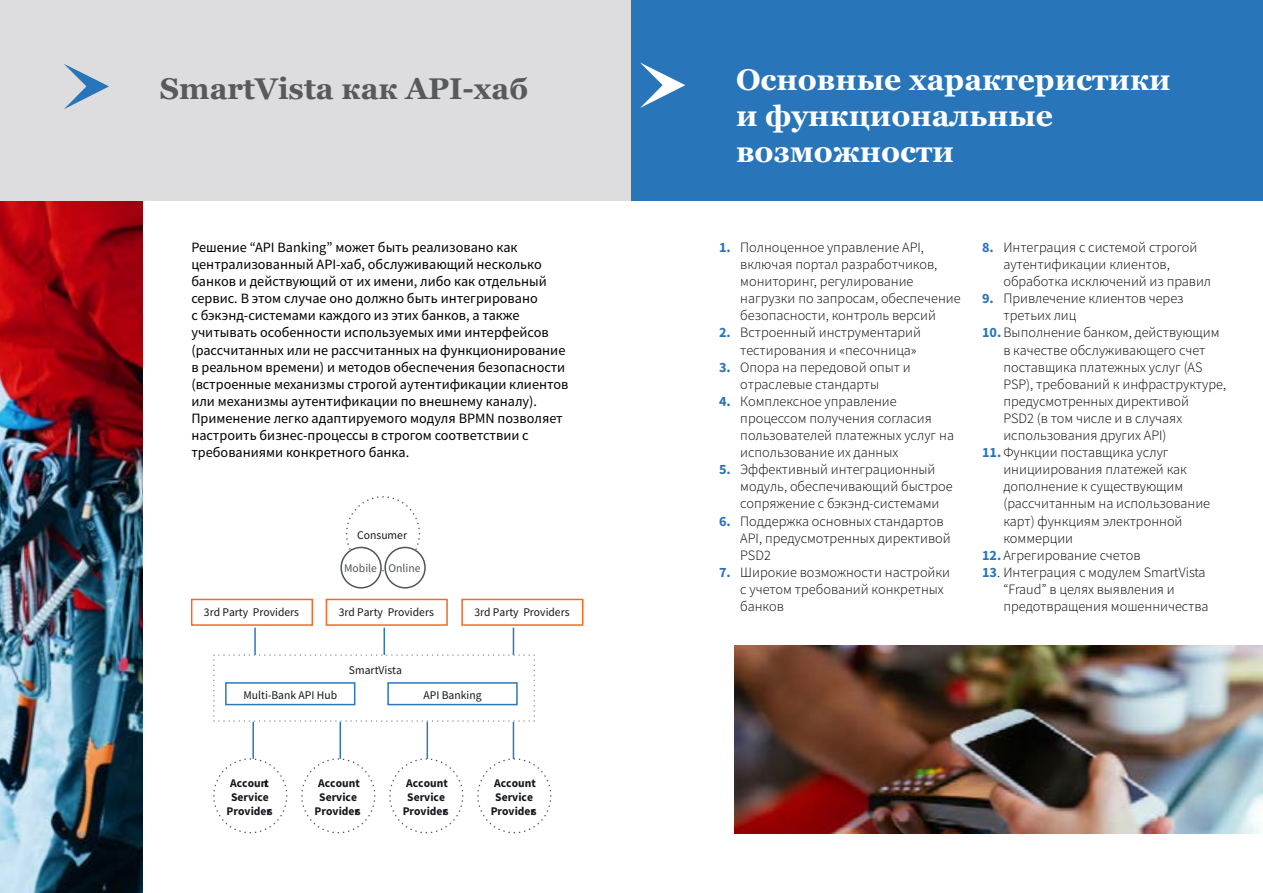
<style>
.page{position:relative;width:1263px;height:893px;background:#fff}
.page>*{position:absolute;margin:0;border:0;box-sizing:border-box;transform-origin:0 0}
.t1{font:700 30px/36px "Georgia";color:#fff}
.t2{font:700 30px "Georgia";color:#58595b}
.t3{font:300 14.25px/17.1px "Source Sans Pro";color:#000}
.t4{font:14.25px/17.1px "Source Sans Pro";color:#000}
.t5{font:11.7px "Source Sans Pro";color:#13171b}
.t6{font:700 11.7px/14.1px "Source Sans Pro";color:#13171b;text-align:center}
.t7{font:11.7px "Source Sans Pro";color:#515556}
.s1{font-weight:700;color:#2975ba}
</style>
<div class="page">
<svg style="left:345px;top:496px;width:76px;height:76px"></svg>
<div style="left:341px;top:547px;width:40px;height:41px;background:#fff;border-radius:50%"></div>
<div style="left:340px;top:547px;width:42px;height:42px;border:2px solid #515556;border-radius:50%"></div>
<div style="left:385px;top:547px;width:40px;height:41px;background:#fff;border-radius:50%"></div>
<div style="left:384px;top:547px;width:42px;height:42px;border:2px solid #515556;border-radius:50%"></div>
<div style="left:191px;top:599px;width:122px;height:27px;border:2px solid #f26a23"></div>
<div style="left:326px;top:599px;width:122px;height:27px;border:2px solid #f26a23"></div>
<div style="left:461px;top:599px;width:122px;height:27px;border:2px solid #f26a23"></div>
<svg style="left:213px;top:758px;width:75px;height:76px"></svg>
<svg style="left:301px;top:758px;width:75px;height:76px"></svg>
<svg style="left:389px;top:758px;width:75px;height:76px"></svg>
<svg style="left:477px;top:758px;width:75px;height:76px"></svg>
<hr style="left:252px;top:722px;width:2px;height:37px;background:#2d77bb">
<hr style="left:339px;top:722px;width:2px;height:37px;background:#2d77bb">
<hr style="left:427px;top:722px;width:1px;height:37px;background:#2d77bb">
<hr style="left:513px;top:722px;width:1px;height:37px;background:#2d77bb">
<svg style="left:213px;top:628px;width:322px;height:94px"></svg>
<img style="left:0;top:201px;width:143px;height:692px">
<div style="left:0;top:0;width:1263px;height:201px;background:#dddddf"></div>
<svg style="left:64px;top:64px;width:45px;height:45px"></svg>
<img style="left:735px;top:645px;width:528px;height:188px">
<div style="left:631px;top:0;width:632px;height:201px;background:#2975ba"></div>
<svg style="left:640px;top:63px;width:45px;height:45px"></svg>
<h1 class="t2" style="left:160px;top:70px;width:370px">SmartVista как API-хаб</h1>
<p class="t4" style="left:191px;top:239px;width:379px">Решение “API Banking” может быть реализовано как централизованный API-хаб, обслуживающий несколько банков и действующий от их имени, либо как отдельный сервис. В этом случае оно должно быть интегрировано<br>с бэкэнд-системами каждого из этих банков, а также учитывать особенности используемых ими интерфейсов (рассчитанных или не рассчитанных на функционирование в реальном времени) и методов обеспечения безопасности (встроенные механизмы строгой аутентификации клиентов или механизмы аутентификации по внешнему каналу).<br>Применение легко адаптируемого модуля BPMN позволяет настроить бизнес-процессы в строгом соответствии с требованиями конкретного банка.</p>
<p class="t5" style="left:357px;top:527px;width:51px">Consumer</p>
<p class="t7" style="left:344px;top:561px;width:78px">Mobile Online</p>
<p class="t5" style="left:204px;top:605px;width:97px">3rd Party Providers</p>
<p class="t5" style="left:339px;top:605px;width:97px">3rd Party Providers</p>
<p class="t5" style="left:474px;top:605px;width:97px">3rd Party Providers</p>
<p class="t5" style="left:349px;top:662px;width:55px">SmartVista</p>
<p class="t5" style="left:243px;top:687px;width:95px">Multi-Bank API Hub</p>
<p class="t5" style="left:423px;top:687px;width:60px">API Banking</p>
<p class="t6" style="left:227px;top:776px;width:47px">Account<br>Service<br>Providers</p>
<p class="t6" style="left:315px;top:776px;width:47px">Account<br>Service<br>Providers</p>
<p class="t6" style="left:403px;top:776px;width:47px">Account<br>Service<br>Providers</p>
<p class="t6" style="left:491px;top:776px;width:47px">Account<br>Service<br>Providers</p>
<h1 class="t1" style="left:736px;top:62px;width:436px">Основные характеристики и функциональные возможности</h1>
<p class="t3" style="left:740px;top:239px;width:222px;text-indent:-21px"><span class="s1">1.</span> Полноценное управление API, включая портал разработчиков, мониторинг, регулирование нагрузки по запросам, обеспечение безопасности, контроль версий</p>
<p class="t3" style="left:740px;top:324px;width:182px;text-indent:-21px"><span class="s1">2.</span> Встроенный инструментарий тестирования и «песочница»</p>
<p class="t3" style="left:740px;top:358px;width:172px;text-indent:-21px"><span class="s1">3.</span> Опора на передовой опыт и отраслевые стандарты</p>
<p class="t3" style="left:740px;top:393px;width:215px;text-indent:-21px"><span class="s1">4.</span> Комплексное управление процессом получения согласия пользователей платежных услуг на использование их данных</p>
<p class="t3" style="left:740px;top:461px;width:214px;text-indent:-21px"><span class="s1">5.</span> Эффективный интеграционный модуль, обеспечивающий быстрое сопряжение с бэкэнд-системами</p>
<p class="t3" style="left:740px;top:512px;width:212px;text-indent:-21px"><span class="s1">6.</span> Поддержка основных стандартов<br>API, предусмотренных директивой<br>PSD2</p>
<p class="t3" style="left:740px;top:564px;width:211px;text-indent:-21px"><span class="s1">7.</span> Широкие возможности настройки с учетом требований конкретных банков</p>
<p class="t3" style="left:1003px;top:239px;width:209px;text-indent:-21px"><span class="s1">8.</span> Интеграция с системой строгой аутентификации клиентов, обработка исключений из правил</p>
<p class="t3" style="left:982px;top:290px;width:203px"><span class="s1">9.</span> Привлечение клиентов через</p>
<p class="t3" style="left:1003px;top:307px;width:75px">третьих лиц</p>
<p class="t3" style="left:982px;top:324px;width:239px"><span class="s1">10.</span>Выполнение банком, действующим</p>
<p class="t3" style="left:1003px;top:341px;width:203px">в качестве обслуживающего счет</p>
<p class="t3" style="left:1003px;top:358px;width:201px">поставщика платежных услуг (AS</p>
<p class="t3" style="left:1003px;top:375px;width:224px">PSP), требований к инфраструктуре,</p>
<p class="t3" style="left:1003px;top:393px;width:187px">предусмотренных директивой</p>
<p class="t3" style="left:1003px;top:410px;width:180px">PSD2 (в том числе и в случаях</p>
<p class="t3" style="left:1003px;top:427px;width:165px">использования других API)</p>
<p class="t3" style="left:982px;top:444px;width:188px"><span class="s1">11.</span>Функции поставщика услуг</p>
<p class="t3" style="left:1003px;top:461px;width:185px">инициирования платежей как</p>
<p class="t3" style="left:1003px;top:478px;width:181px">дополнение к существующим</p>
<p class="t3" style="left:1003px;top:495px;width:208px">(рассчитанным на использование</p>
<p class="t3" style="left:1003px;top:512px;width:181px">карт) функциям электронной</p>
<p class="t3" style="left:1003px;top:529px;width:71px">коммерции</p>
<p class="t3" style="left:982px;top:546px;width:160px"><span class="s1">12.</span> Агрегирование счетов</p>
<p class="t3" style="left:1003px;top:564px;width:207px;text-indent:-21px"><span class="s1">13</span>. Интеграция с модулем SmartVista “Fraud” в целях выявления и предотвращения мошенничества</p>
</div>
